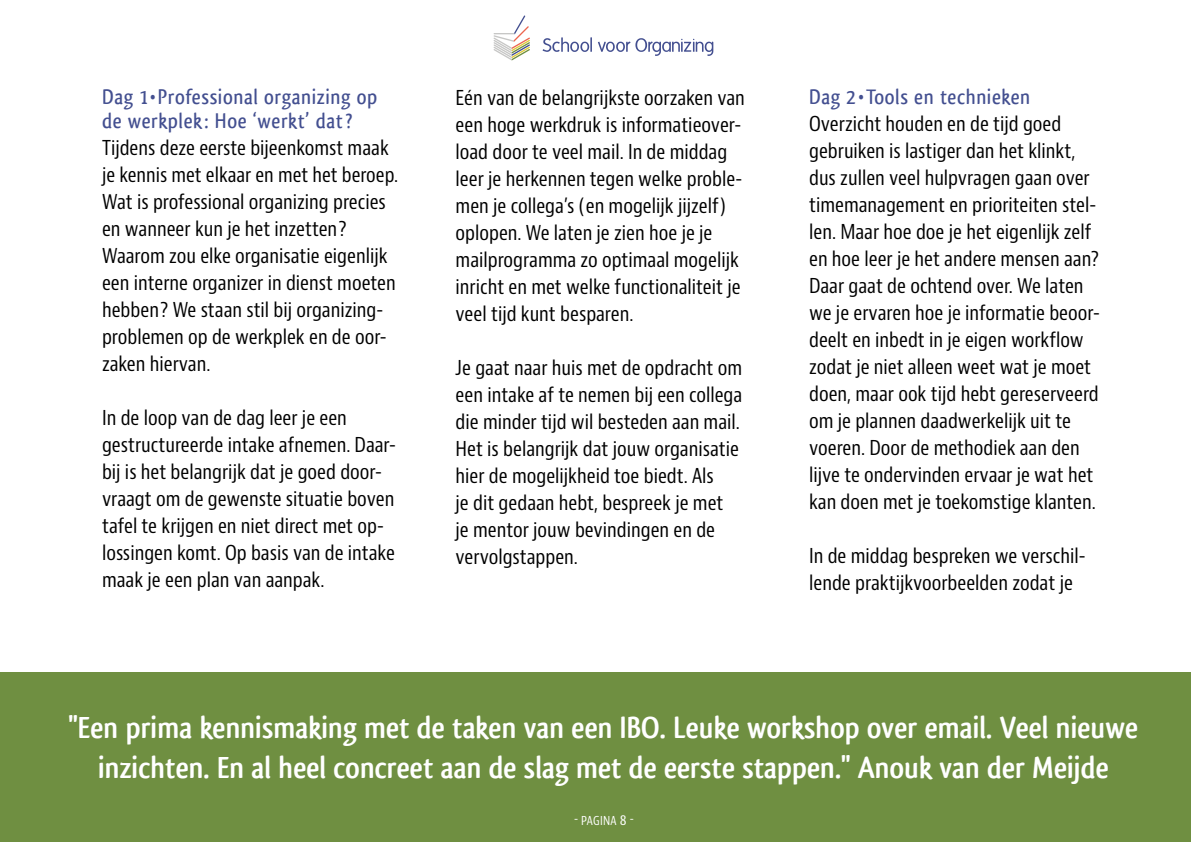
<style>
.page{position:relative;width:1191px;height:842px;background:#fff}
.page>*{position:absolute;margin:0;border:0;box-sizing:border-box;transform-origin:0 0}
.t1{font:700 32px/40px "Qlassik";color:#fff;text-align:center}
.t2{font:500 22px/23.6px "Qlassik";letter-spacing:.03em;color:#434f90}
.t3{font:condensed 20px/27px "Bernino Sans";color:#000}
.t4{font:condensed 12px "Bernino Sans";letter-spacing:.025em;color:#fff}
.s1{font-family:"Good Headline Pro";font-weight:400;font-stretch:condensed}
.s2{font-size:14px}
</style>
<div class="page">
<div style="left:0;top:672px;width:1191px;height:170px;background:#6f8f41"></div>
<svg style="left:493px;top:15px;width:37px;height:46px"></svg>
<svg style="left:542px;top:37px;width:50px;height:15px"></svg>
<svg style="left:598px;top:38px;width:115px;height:18px"></svg>
<p class="t2" style="left:102px;top:85px;width:277px">Dag 1<span class="s1">•</span>Professional organizing op de werkplek: Hoe ‘werkt’ dat?</p>
<p class="t3" style="left:102px;top:135px;width:297px">Tijdens deze eerste bijeenkomst maak je kennis met elkaar en met het beroep.<br>Wat is professional organizing precies</p>
<p class="t3" style="left:102px;top:216px;width:295px">en wanneer kun je het inzetten?<br>Waarom zou elke organisatie eigenlijk een interne organizer in dienst moeten hebben? We staan stil bij organizing-</p>
<p class="t3" style="left:102px;top:324px;width:286px">problemen op de werkplek en de oor-</p>
<p class="t3" style="left:102px;top:351px;width:110px">zaken hiervan.</p>
<p class="t3" style="left:102px;top:405px;width:295px">In de loop van de dag leer je een gestructureerde intake afnemen. Daar-</p>
<p class="t3" style="left:102px;top:459px;width:281px">bij is het belangrijk dat je goed door-</p>
<p class="t3" style="left:102px;top:486px;width:294px">vraagt om de gewenste situatie boven tafel te krijgen en niet direct met op-</p>
<p class="t3" style="left:102px;top:540px;width:294px">lossingen komt. Op basis van de intake maak je een plan van aanpak.</p>
<p class="t3" style="left:455px;top:85px;width:291px">Eén van de belangrijkste oorzaken van een hoge werkdruk is informatieover&shy;load door te veel mail. In de middag leer je herkennen tegen welke proble&shy;men je collega’s (en mogelijk jijzelf)</p>
<p class="t3" style="left:455px;top:220px;width:286px">oplopen. We laten je zien hoe je je mailprogramma zo optimaal mogelijk inricht en met welke functionaliteit je veel tijd kunt besparen.</p>
<p class="t3" style="left:455px;top:355px;width:288px">Je gaat naar huis met de opdracht om een intake af te nemen bij een collega die minder tijd wil besteden aan mail.<br>Het is belangrijk dat jouw organisatie hier de mogelijkheid toe biedt. Als<br>je dit gedaan hebt, bespreek je met<br>je mentor jouw bevindingen en de vervolgstappen.</p>
<p class="t2" style="left:809px;top:85px;width:223px">Dag 2<span class="s1">•</span>Tools en technieken</p>
<p class="t3" style="left:809px;top:111px;width:292px">Overzicht houden en de tijd goed gebruiken is lastiger dan het klinkt, dus zullen veel hulpvragen gaan over timemanagement en prioriteiten stel&shy;len. Maar hoe doe je het eigenlijk zelf en hoe leer je het andere mensen aan?<br>Daar gaat de ochtend over. We laten we je ervaren hoe je informatie beoor&shy;deelt en inbedt in je eigen workflow zodat je niet alleen weet wat je moet doen, maar ook tijd hebt gereserveerd om je plannen daadwerkelijk uit te voeren. Door de methodiek aan den lijve te ondervinden ervaar je wat het kan doen met je toekomstige klanten.</p>
<p class="t3" style="left:809px;top:543px;width:278px">In de middag bespreken we verschil&shy;lende praktijkvoorbeelden zodat je</p>
<p class="t1" style="left:69px;top:708px;width:1071px">"Een prima kennismaking met de taken van een IBO. Leuke workshop over email. Veel nieuwe inzichten. En al heel concreet aan de slag met de eerste stappen." Anouk van der Meijde</p>
<p class="t4" style="left:574px;top:813px;width:61px">- PAGINA <span class="s2">8</span> -</p>
</div>
